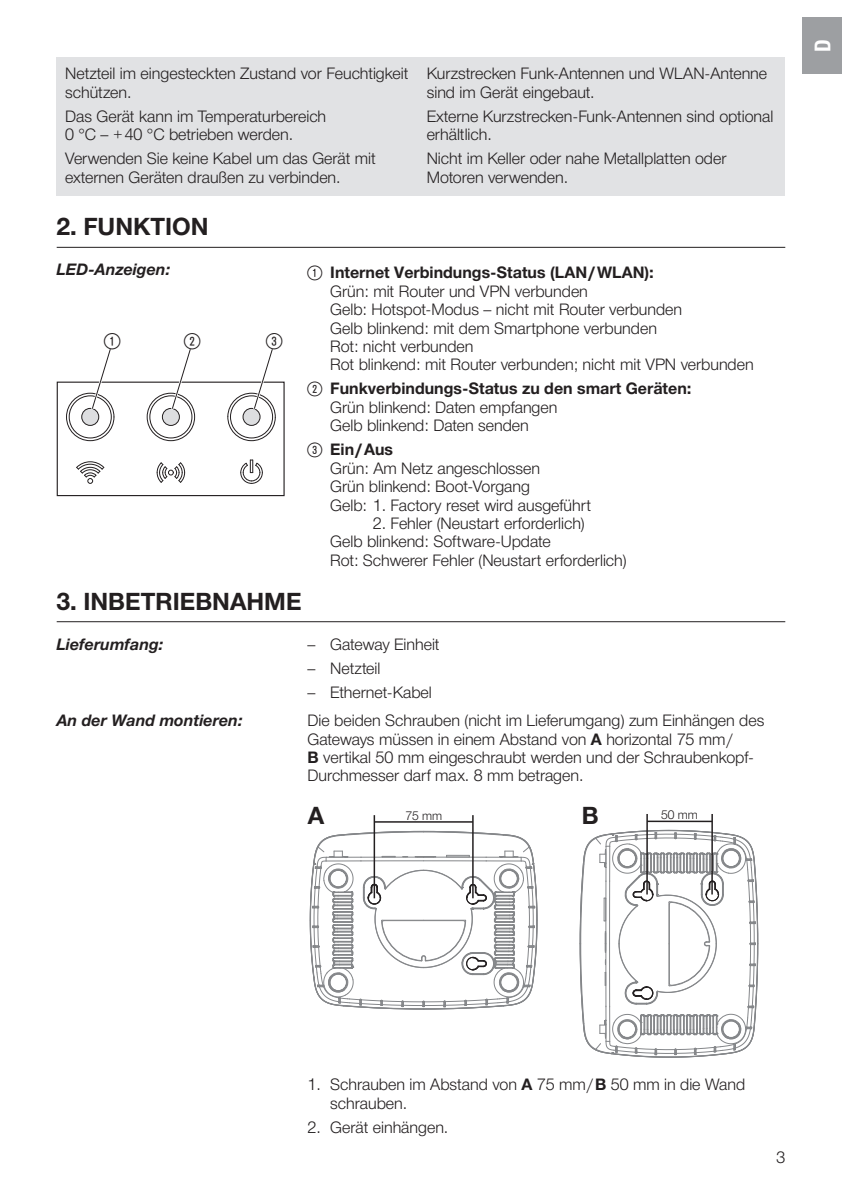
<style>
.page{position:relative;width:842px;height:1191px;background:#fff}
.page>*{position:absolute;margin:0;border:0;box-sizing:border-box;transform-origin:0 0}
.t1{font:700 24px "Gardena Sans";color:#231f20}
.t2{font:22px "Ziffernim Kreisund Quadrat BQ";color:#231f20}
.t3{font:700 22px "Gardena Sans Cond";color:#fff}
.t4{font:16px/18.4px "Gardena Sans";color:#231f20}
.t5{font:italic 700 16px "Gardena Sans";color:#231f20}
.t6{font:12px "Gardena Sans";color:#231f20}
.s1{font-family:"Ziffernim Kreisund Quadrat BQ";font-size:20px}
.s2{font-weight:700}
</style>
<div class="page">
<div style="left:57px;top:57px;width:728px;height:139px;background:#e1e2e4"></div>
<hr style="left:57px;top:247px;width:728px;height:1px;background:#231f20">
<div style="left:147px;top:393px;width:48px;height:48px;border:1px solid #231f20;border-radius:50%"></div>
<div style="left:149px;top:395px;width:43px;height:43px;border:1px solid #231f20;border-radius:50%"></div>
<svg style="left:76px;top:461px;width:29px;height:23px"></svg>
<svg style="left:156px;top:462px;width:29px;height:21px"></svg>
<svg style="left:240px;top:459px;width:23px;height:25px"></svg>
<div style="left:57px;top:381px;width:228px;height:115px;border:1px solid #231f20"></div>
<div style="left:162px;top:408px;width:17px;height:17px;background:#dddee0;border-radius:50%"></div>
<div style="left:162px;top:408px;width:18px;height:18px;border:1px solid #231f20;border-radius:50%"></div>
<svg style="left:227px;top:349px;width:49px;height:93px"></svg>
<svg style="left:169px;top:349px;width:24px;height:62px"></svg>
<svg style="left:66px;top:349px;width:49px;height:92px"></svg>
<hr style="left:57px;top:621px;width:728px;height:1px;background:#231f20">
<svg style="left:309px;top:830px;width:228px;height:179px"></svg>
<hr style="left:374px;top:815px;width:1px;height:83px;background:#231f20">
<hr style="left:472px;top:815px;width:2px;height:83px;background:#231f20">
<hr style="left:374px;top:821px;width:99px;height:1px;background:#231f20">
<svg style="left:580px;top:829px;width:178px;height:229px"></svg>
<hr style="left:646px;top:814px;width:2px;height:80px;background:#231f20">
<hr style="left:711px;top:814px;width:2px;height:80px;background:#231f20">
<hr style="left:647px;top:820px;width:65px;height:2px;background:#231f20">
<div style="left:802px;top:17px;width:40px;height:57px;background:#9d9fa2"></div>
<p class="t4" style="left:65px;top:64px;width:345px">Netzteil im eingesteckten Zustand vor Feuchtigkeit schützen.</p>
<p class="t4" style="left:65px;top:106px;width:263px">Das Gerät kann im Temperaturbereich<br>0 °C – +40 °C betrieben werden.</p>
<p class="t4" style="left:65px;top:149px;width:312px">Verwenden Sie keine Kabel um das Gerät mit externen Geräten draußen zu verbinden.</p>
<p class="t4" style="left:427px;top:64px;width:342px">Kurzstrecken Funk-Antennen und WLAN-Antenne sind im Gerät eingebaut.</p>
<p class="t4" style="left:427px;top:106px;width:348px">Externe Kurzstrecken-Funk-Antennen sind optional erhältlich.</p>
<p class="t4" style="left:427px;top:149px;width:301px">Nicht im Keller oder nahe Metallplatten oder<br>Motoren verwenden.</p>
<h1 class="t1" style="left:57px;top:209px;width:154px">2. FUNKTION</h1>
<p class="t5" style="left:57px;top:258px;width:115px">LED-Anzeigen:</p>
<h2 class="t2" style="left:104px;top:329px;width:18px">1</h2>
<h2 class="t2" style="left:184px;top:329px;width:18px">2</h2>
<h2 class="t2" style="left:266px;top:329px;width:18px">3</h2>
<p class="t4" style="left:330px;top:263px;width:425px;text-indent:-23px"><span class="s1">(1)</span> <span class="s2">Internet Verbindungs-Status (LAN/WLAN):<br></span>Grün: mit Router und VPN verbunden<br>Gelb: Hotspot-Modus – nicht mit Router verbunden<br>Gelb blinkend: mit dem Smartphone verbunden<br>Rot: nicht verbunden<br>Rot blinkend: mit Router verbunden; nicht mit VPN verbunden</p>
<p class="t4" style="left:330px;top:379px;width:362px;text-indent:-23px"><span class="s1">(2)</span> <span class="s2">Funkverbindungs-Status zu den smart Geräten:<br></span>Grün blinkend: Daten empfangen<br>Gelb blinkend: Daten senden</p>
<p class="t4" style="left:330px;top:440px;width:262px;text-indent:-23px"><span class="s1">3</span> <span class="s2">Ein/Aus<br></span>Grün: Am Netz angeschlossen<br>Grün blinkend: Boot-Vorgang<br>Gelb: 1. Factory reset wird ausgeführt</p>
<p class="t4" style="left:330px;top:513px;width:298px;text-indent:43px">2. Fehler (Neustart erforderlich)<br>Gelb blinkend: Software-Update<br>Rot: Schwerer Fehler (Neustart erforderlich)</p>
<h1 class="t1" style="left:57px;top:583px;width:246px">3. INBETRIEBNAHME</h1>
<p class="t5" style="left:57px;top:632px;width:108px">Lieferumfang:</p>
<p class="t4" style="left:308px;top:634px;width:134px">– Gateway Einheit</p>
<p class="t4" style="left:308px;top:658px;width:74px">– Netzteil</p>
<p class="t4" style="left:308px;top:682px;width:126px">– Ethernet-Kabel</p>
<p class="t5" style="left:57px;top:708px;width:187px">An der Wand montieren:</p>
<p class="t4" style="left:308px;top:710px;width:458px">Die beiden Schrauben (nicht im Lieferumgang) zum Einhängen des Gateways müssen in einem Abstand von <span class="s2">A</span> horizontal 75 mm/<br><span class="s2">B</span> vertikal 50 mm eingeschraubt werden und der Schraubenkopf-Durchmesser darf max. 8 mm betragen.</p>
<h1 class="t1" style="left:308px;top:797px;width:18px">A</h1>
<p class="t6" style="left:405px;top:807px;width:38px">75 mm</p>
<h1 class="t1" style="left:582px;top:798px;width:18px">B</h1>
<p class="t6" style="left:661px;top:806px;width:38px">50 mm</p>
<h2 class="t3" style="left:807px;top:52px;width:14px;rotate:-90deg">D</h2>
<p class="t4" style="left:330px;top:1074px;width:416px;text-indent:-23px">1. Schrauben im Abstand von <span class="s2">A</span> 75 mm/<span class="s2">B</span> 50 mm in die Wand schrauben.</p>
<p class="t4" style="left:308px;top:1117px;width:142px">2. Gerät einhängen.</p>
<p class="t4" style="left:776px;top:1147px;width:10px">3</p>
</div>
